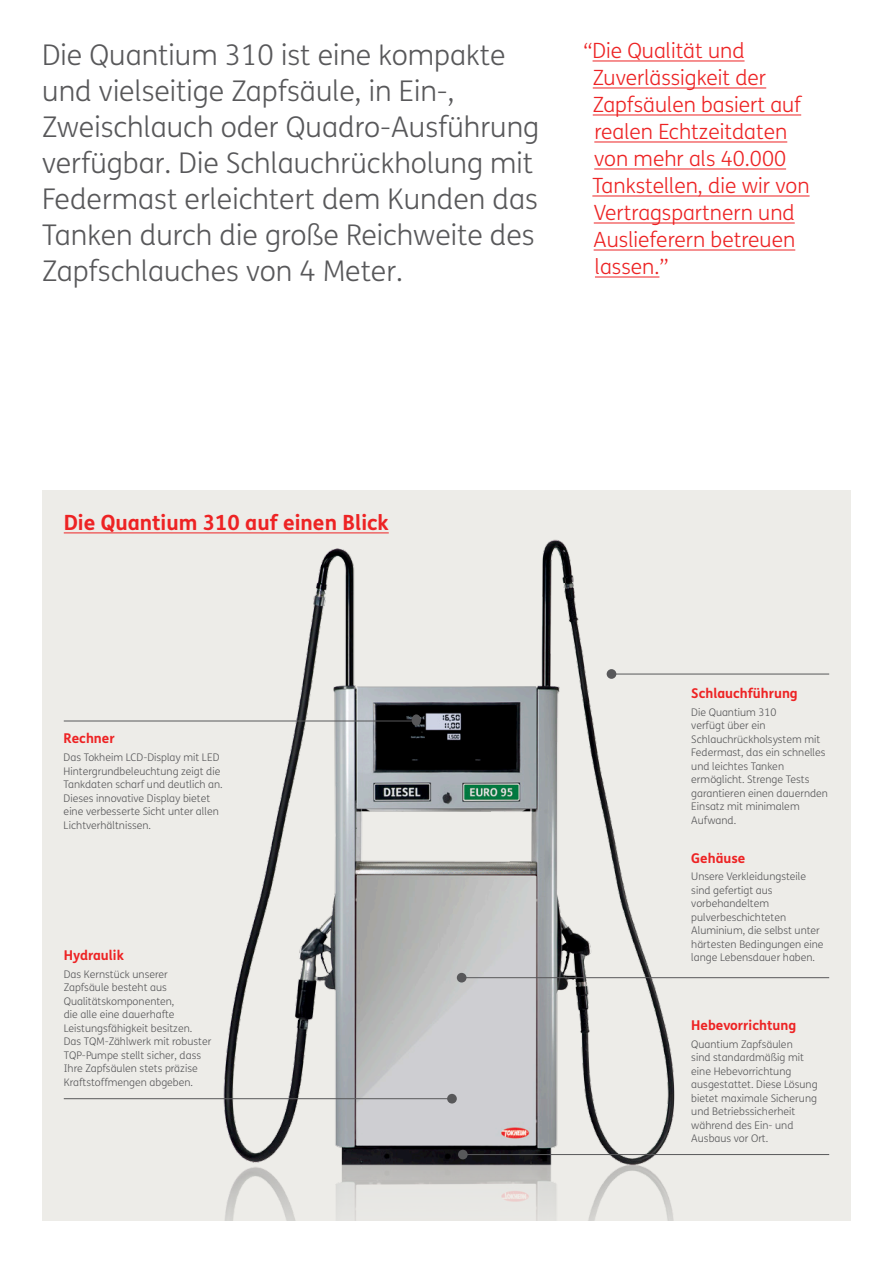
<style>
.page{position:relative;width:893px;height:1263px;background:#fff}
.page>*{position:absolute;margin:0;border:0;box-sizing:border-box;transform-origin:0 0}
.t1{font:300 28.5px/36px "FS Me";color:#58585a}
.t2{font:300 21px/27px "FS Me";color:#ed2324}
.t3{font:700 21px "FS Me";color:#ed2324}
.t4{font:700 13.5px "FS Me";color:#ed2324}
.t5{font:300 10.5px/13.5px "FS Me";color:#58585a}
</style>
<div class="page">
<img style="left:42px;top:490px;width:808px;height:730px">
<hr style="left:64px;top:721px;width:352px;height:1px;background:#58585a">
<div style="left:412px;top:714px;width:9px;height:12px;background:#58585a;border-radius:50%"></div>
<hr style="left:462px;top:977px;width:367px;height:1px;background:#58585a">
<div style="left:457px;top:973px;width:9px;height:9px;background:#58585a;border-radius:50%"></div>
<hr style="left:614px;top:674px;width:215px;height:1px;background:#58585a">
<div style="left:607px;top:669px;width:9px;height:10px;background:#58585a;border-radius:50%"></div>
<hr style="left:64px;top:1098px;width:388px;height:1px;background:#58585a">
<div style="left:447px;top:1094px;width:10px;height:9px;background:#58585a;border-radius:50%"></div>
<hr style="left:64px;top:532px;width:325px;height:1px;background:#ed2324">
<hr style="left:463px;top:1154px;width:366px;height:1px;background:#58585a">
<div style="left:458px;top:1150px;width:10px;height:9px;background:#58585a;border-radius:50%"></div>
<hr style="left:593px;top:61px;width:152px;height:1px;background:#ed2324">
<hr style="left:593px;top:88px;width:173px;height:1px;background:#ed2324">
<hr style="left:593px;top:115px;width:208px;height:1px;background:#ed2324">
<hr style="left:594px;top:142px;width:193px;height:1px;background:#ed2324">
<hr style="left:594px;top:169px;width:192px;height:1px;background:#ed2324">
<hr style="left:592px;top:196px;width:217px;height:1px;background:#ed2324">
<hr style="left:594px;top:223px;width:201px;height:1px;background:#ed2324">
<hr style="left:594px;top:250px;width:201px;height:1px;background:#ed2324">
<hr style="left:595px;top:277px;width:64px;height:1px;background:#ed2324">
<p class="t1" style="left:42px;top:38px;width:499px">Die Quantium 310 ist eine kompakte und vielseitige Zapfsäule, in Ein-, Zweischlauch oder Quadro-Ausführung verfügbar. Die Schlauchrückholung mit Federmast erleichtert dem Kunden das Tanken durch die große Reichweite des Zapfschlauches von 4 Meter.</p>
<h2 class="t2" style="left:592px;top:38px;width:219px;text-indent:-9px">“Die Qualität und<br>Zuverlässigkeit der<br>Zapfsäulen basiert auf realen Echtzeitdaten von mehr als 40.000<br>Tankstellen, die wir von<br>Vertragspartnern und<br>Auslieferern betreuen lassen.”</h2>
<h2 class="t3" style="left:64px;top:510px;width:326px">Die Quantium 310 auf einen Blick</h2>
<p class="t4" style="left:64px;top:730px;width:53px">Rechner</p>
<p class="t5" style="left:64px;top:751px;width:161px">Das Tokheim LCD-Display mit LED<br>Hintergrundbeleuchtung zeigt die<br>Tankdaten scharf und deutlich an.<br>Dieses innovative Display bietet eine verbesserte Sicht unter allen<br>Lichtverhältnissen.</p>
<p class="t4" style="left:64px;top:947px;width:62px">Hydraulik</p>
<p class="t5" style="left:64px;top:968px;width:149px">Das Kernstück unserer<br>Zapfsäule besteht aus<br>Qualitätskomponenten,<br>die alle eine dauerhafte<br>Leistungsfähigkeit besitzen.<br>Das TQM-Zählwerk mit robuster<br>TQP-Pumpe stellt sicher, dass<br>Ihre Zapfsäulen stets präzise<br>Kraftstoffmengen abgeben.</p>
<p class="t4" style="left:691px;top:685px;width:108px">Schlauchführung</p>
<p class="t5" style="left:691px;top:706px;width:138px">Die Quantium 310<br>verfügt über ein<br>Schlauchrückholsystem mit<br>Federmast, das ein schnelles und leichtes Tanken ermöglicht. Strenge Tests garantieren einen dauernden<br>Einsatz mit minimalem<br>Aufwand.</p>
<p class="t4" style="left:691px;top:849px;width:56px">Gehäuse</p>
<p class="t5" style="left:691px;top:870px;width:134px">Unsere Verkleidungsteile sind gefertigt aus vorbehandeltem pulverbeschichteten<br>Aluminium, die selbst unter härtesten Bedingungen eine lange Lebensdauer haben.</p>
<p class="t4" style="left:691px;top:1017px;width:106px">Hebevorrichtung</p>
<p class="t5" style="left:691px;top:1038px;width:128px">Quantium Zapfsäulen<br>sind standardmäßig mit eine Hebevorrichtung ausgestattet. Diese Lösung bietet maximale Sicherung und Betriebssicherheit während des Ein- und<br>Ausbaus vor Ort.</p>
</div>
